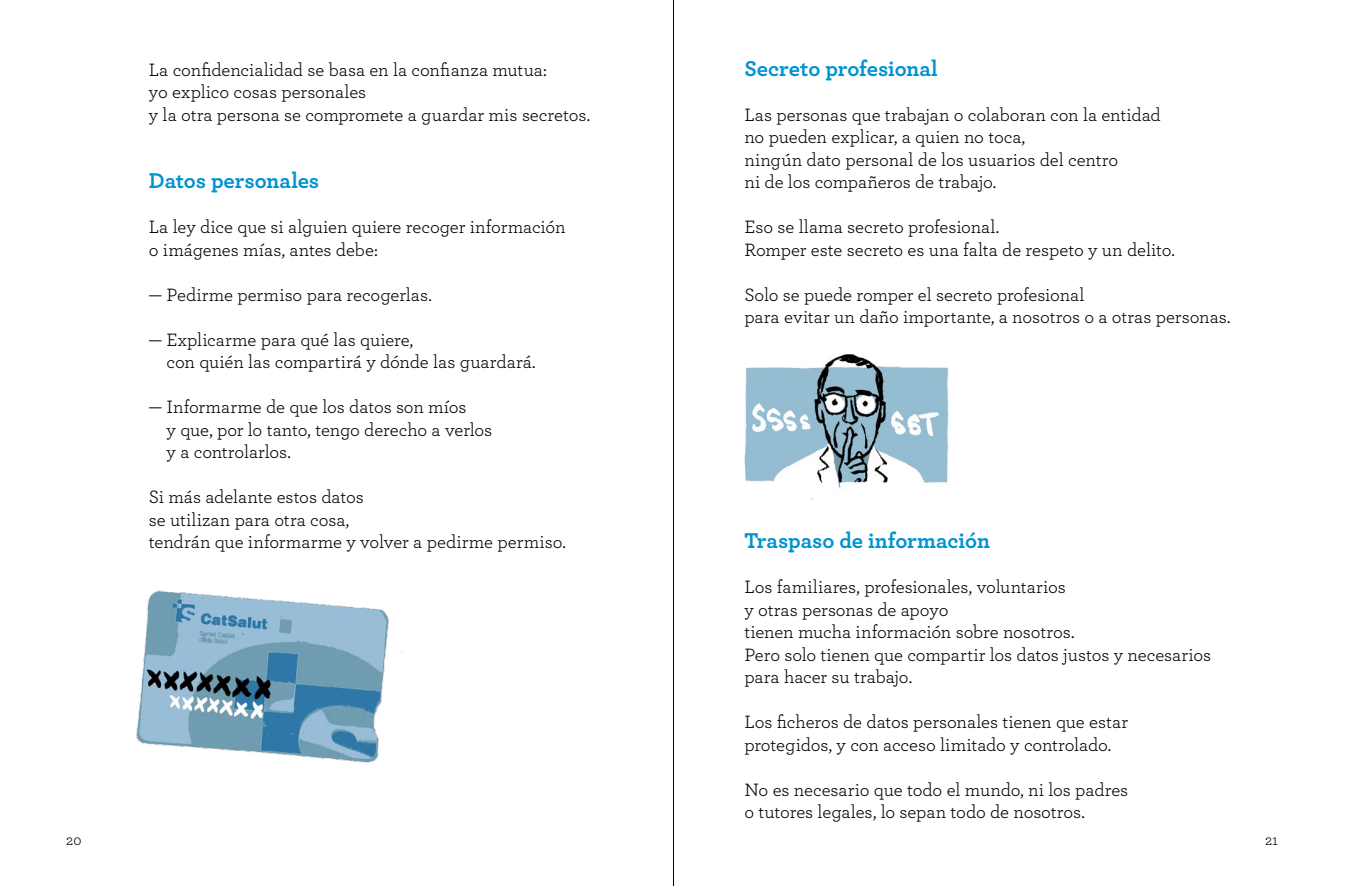
<style>
.page{position:relative;width:1347px;height:886px;background:#fff}
.page>*{position:absolute;margin:0;border:0;box-sizing:border-box;transform-origin:0 0}
.t1{font:700 22.5px "Archer";letter-spacing:-.005em;color:#0093d1}
.t2{font:18.75px/22.5px "Archer";letter-spacing:-.005em;color:#000}
.t3{font:15px "Archer";color:#000}
</style>
<div class="page">
<hr style="left:673px;top:0;width:1px;height:886px;background:#000">
<img style="left:136px;top:590px;width:267px;height:173px">
<img style="left:744px;top:354px;width:205px;height:146px">
<p class="t2" style="left:149px;top:57px;width:443px">La confidencialidad se basa en la confianza mutua:<br>yo explico cosas personales<br>y la otra persona se compromete a guardar mis secretos.</p>
<p class="t1" style="left:149px;top:163px;width:172px">Datos personales</p>
<p class="t2" style="left:149px;top:215px;width:418px">La ley dice que si alguien quiere recoger información o imágenes mías, antes debe:</p>
<p class="t2" style="left:149px;top:282px;width:284px">— Pedirme permiso para recogerlas.</p>
<p class="t2" style="left:167px;top:327px;width:370px;text-indent:-18px">— Explicarme para qué las quiere,<br>con quién las compartirá y dónde las guardará.</p>
<p class="t2" style="left:167px;top:395px;width:327px;text-indent:-18px">— Informarme de que los datos son míos<br>y que, por lo tanto, tengo derecho a verlos y a controlarlos.</p>
<p class="t2" style="left:149px;top:485px;width:418px">Si más adelante estos datos<br>se utilizan para otra cosa,<br>tendrán que informarme y volver a pedirme permiso.</p>
<p class="t1" style="left:744px;top:50px;width:195px">Secreto profesional</p>
<p class="t2" style="left:744px;top:102px;width:418px">Las personas que trabajan o colaboran con la entidad no pueden explicar, a quien no toca,<br>ningún dato personal de los usuarios del centro<br>ni de los compañeros de trabajo.</p>
<p class="t2" style="left:744px;top:215px;width:432px">Eso se llama secreto profesional.<br>Romper este secreto es una falta de respeto y un delito.</p>
<p class="t2" style="left:744px;top:282px;width:488px">Solo se puede romper el secreto profesional<br>para evitar un daño importante, a nosotros o a otras personas.</p>
<p class="t1" style="left:744px;top:523px;width:247px">Traspaso de información</p>
<p class="t2" style="left:744px;top:575px;width:468px">Los familiares, profesionales, voluntarios<br>y otras personas de apoyo<br>tienen mucha información sobre nosotros.<br>Pero solo tienen que compartir los datos justos y necesarios para hacer su trabajo.</p>
<p class="t2" style="left:744px;top:710px;width:385px">Los ficheros de datos personales tienen que estar protegidos, y con acceso limitado y controlado.</p>
<p class="t2" style="left:744px;top:777px;width:385px">No es necesario que todo el mundo, ni los padres o tutores legales, lo sepan todo de nosotros.</p>
<p class="t3" style="left:66px;top:830px;width:17px">20</p>
<p class="t3" style="left:1265px;top:830px;width:15px">21</p>
</div>
